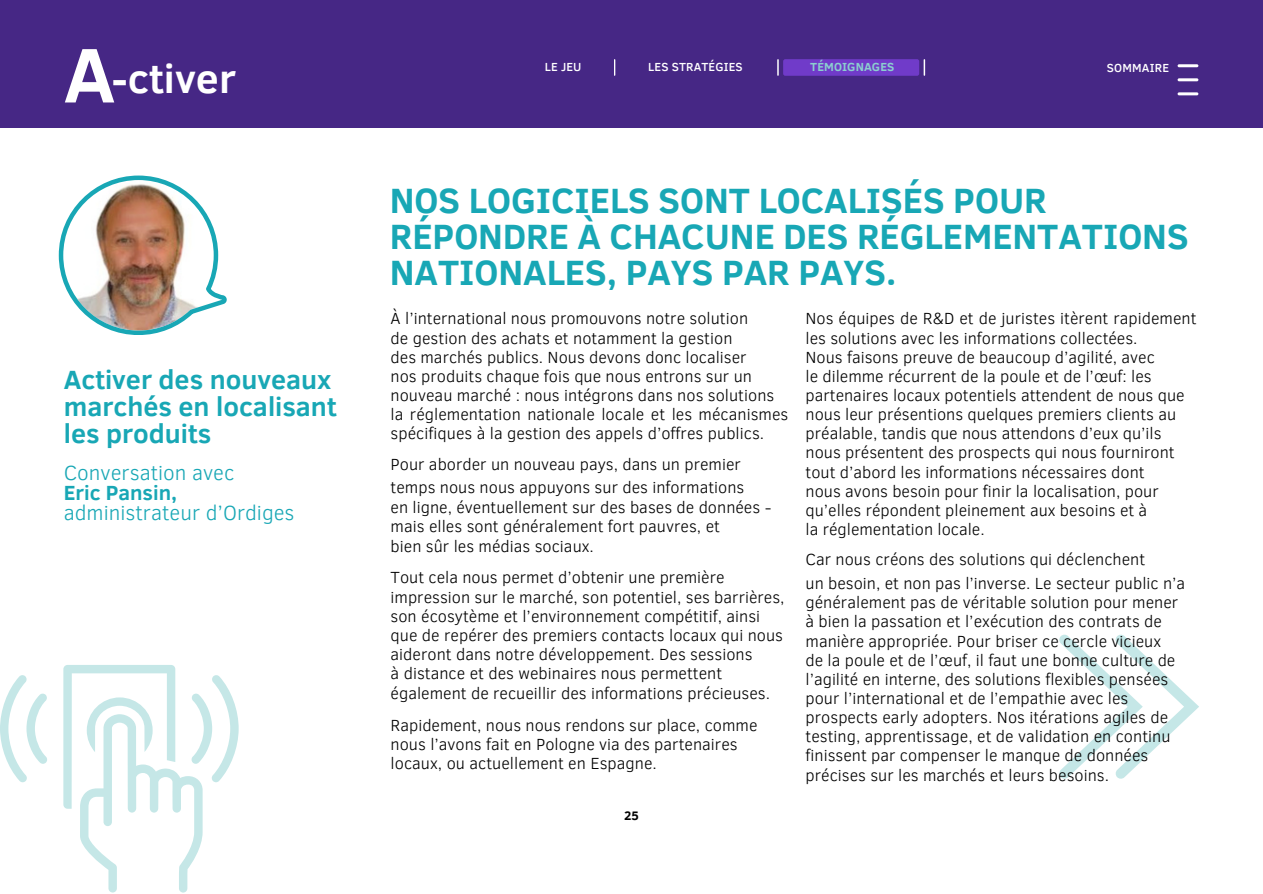
<style>
.page{position:relative;width:1263px;height:894px;background:#fff}
.page>*{position:absolute;margin:0;border:0;box-sizing:border-box;transform-origin:0 0}
.t1{font:700 78.9px "Clear Sans";color:#fff}
.t2{font:700 41.25px "Clear Sans";color:#fff}
.t3{font:700 36px/36px "Clear Sans";color:#18a7b5}
.t4{font:700 27px/27px "Clear Sans";color:#18a7b5}
.t5{font:300 21px/20.2px "Clear Sans";color:#18a7b5}
.t6{font:300 16.5px/19.2px "Clear Sans";color:#000}
.t7{font:700 12.6px "Clear Sans";color:#000}
.t8{font:500 12px "Clear Sans";letter-spacing:.01em;color:#fff}
.t9{font:700 12px "Clear Sans";letter-spacing:.01em;color:#8bcecf}
.s1{font-weight:700}
</style>
<div class="page">
<svg style="left:0;top:675px;width:47px;height:107px"></svg>
<svg style="left:63px;top:665px;width:176px;height:227px"></svg>
<div style="left:0;top:0;width:1263px;height:128px;background:#462785"></div>
<svg style="left:1059px;top:634px;width:140px;height:144px"></svg>
<img style="left:59px;top:175px;width:168px;height:160px">
<svg style="left:614px;top:59px;width:1px;height:17px"></svg>
<div style="left:783px;top:59px;width:136px;height:17px;background:#703bc9;border-radius:2px"></div>
<svg style="left:777px;top:59px;width:2px;height:17px"></svg>
<svg style="left:924px;top:59px;width:1px;height:17px"></svg>
<hr style="left:1177px;top:64px;width:21px;height:3px;background:#fff;border-radius:2px">
<hr style="left:1177px;top:78px;width:21px;height:3px;background:#fff;border-radius:2px">
<hr style="left:1177px;top:92px;width:21px;height:3px;background:#fff;border-radius:2px">
<p class="t1" style="left:64px;top:17px;width:53px">A</p>
<p class="t2" style="left:112px;top:49px;width:125px">-ctiver</p>
<h4 class="t4" style="left:64px;top:365px;width:274px">Activer des nouveaux marchés en localisant les produits</h4>
<h2 class="t5" style="left:64px;top:461px;width:232px">Conversation avec<br><span class="s1">Eric Pansin, </span>administrateur d’Ordiges</h2>
<h5 class="t8" style="left:545px;top:58px;width:38px">LE JEU</h5>
<h5 class="t8" style="left:648px;top:58px;width:96px">LES STRATÉGIES</h5>
<p class="t9" style="left:810px;top:58px;width:86px">TÉMOIGNAGES</p>
<p class="t8" style="left:1107px;top:59px;width:64px">SOMMAIRE</p>
<h3 class="t3" style="left:390px;top:180px;width:800px">NOS LOGICIELS SONT LOCALISÉS POUR<br>RÉPONDRE À CHACUNE DES RÉGLEMENTATIONS<br>NATIONALES, PAYS PAR PAYS.</h3>
<h1 class="t6" style="left:391px;top:308px;width:399px">À l’international nous promouvons notre solution<br>de gestion des achats et notamment la gestion<br>des marchés publics. Nous devons donc localiser<br>nos produits chaque fois que nous entrons sur un nouveau marché : nous intégrons dans nos solutions la réglementation nationale locale et les mécanismes spécifiques à la gestion des appels d’offres publics.</h1>
<h1 class="t6" style="left:391px;top:451px;width:355px;line-height:23.7px">Pour aborder un nouveau pays, dans un premier temps nous nous appuyons sur des informations</h1>
<h1 class="t6" style="left:391px;top:496px;width:382px;line-height:19.6px">en ligne, éventuellement sur des bases de données - mais elles sont généralement fort pauvres, et<br>bien sûr les médias sociaux.</h1>
<h1 class="t6" style="left:391px;top:567px;width:395px">Tout cela nous permet d’obtenir une première impression sur le marché, son potentiel, ses barrières, son écosytème et l’environnement compétitif, ainsi que de repérer des premiers contacts locaux qui nous aideront dans notre développement. Des sessions<br>à distance et des webinaires nous permettent également de recueillir des informations précieuses.</h1>
<h1 class="t6" style="left:391px;top:714px;width:368px">Rapidement, nous nous rendons sur place, comme nous l’avons fait en Pologne via des partenaires</h1>
<p class="t6" style="left:391px;top:752px;width:268px">locaux, ou actuellement en Espagne.</p>
<p class="t7" style="left:624px;top:805px;width:16px">25</p>
<p class="t6" style="left:805px;top:308px;width:392px">Nos équipes de R&amp;D et de juristes itèrent rapidement les solutions avec les informations collectées.<br>Nous faisons preuve de beaucoup d’agilité, avec<br>le dilemme récurrent de la poule et de l’œuf: les partenaires locaux potentiels attendent de nous que nous leur présentions quelques premiers clients au préalable, tandis que nous attendons d’eux qu’ils nous présentent des prospects qui nous fourniront tout d’abord les informations nécessaires dont<br>nous avons besoin pour finir la localisation, pour qu’elles répondent pleinement aux besoins et à<br>la réglementation locale.</p>
<p class="t6" style="left:805px;top:547px;width:381px;line-height:23.7px">Car nous créons des solutions qui déclenchent<br>un besoin, et non pas l’inverse. Le secteur public n’a</p>
<p class="t6" style="left:805px;top:592px;width:374px">généralement pas de véritable solution pour mener à bien la passation et l’exécution des contrats de manière appropriée. Pour briser ce cercle vicieux de la poule et de l’œuf, il faut une bonne culture de l’agilité en interne, des solutions flexibles pensées pour l’international et de l’empathie avec les</p>
<p class="t6" style="left:805px;top:706px;width:367px">prospects early adopters. Nos itérations agiles de testing, apprentissage, et de validation en continu finissent par compenser le manque de données précises sur les marchés et leurs besoins.</p>
</div>
